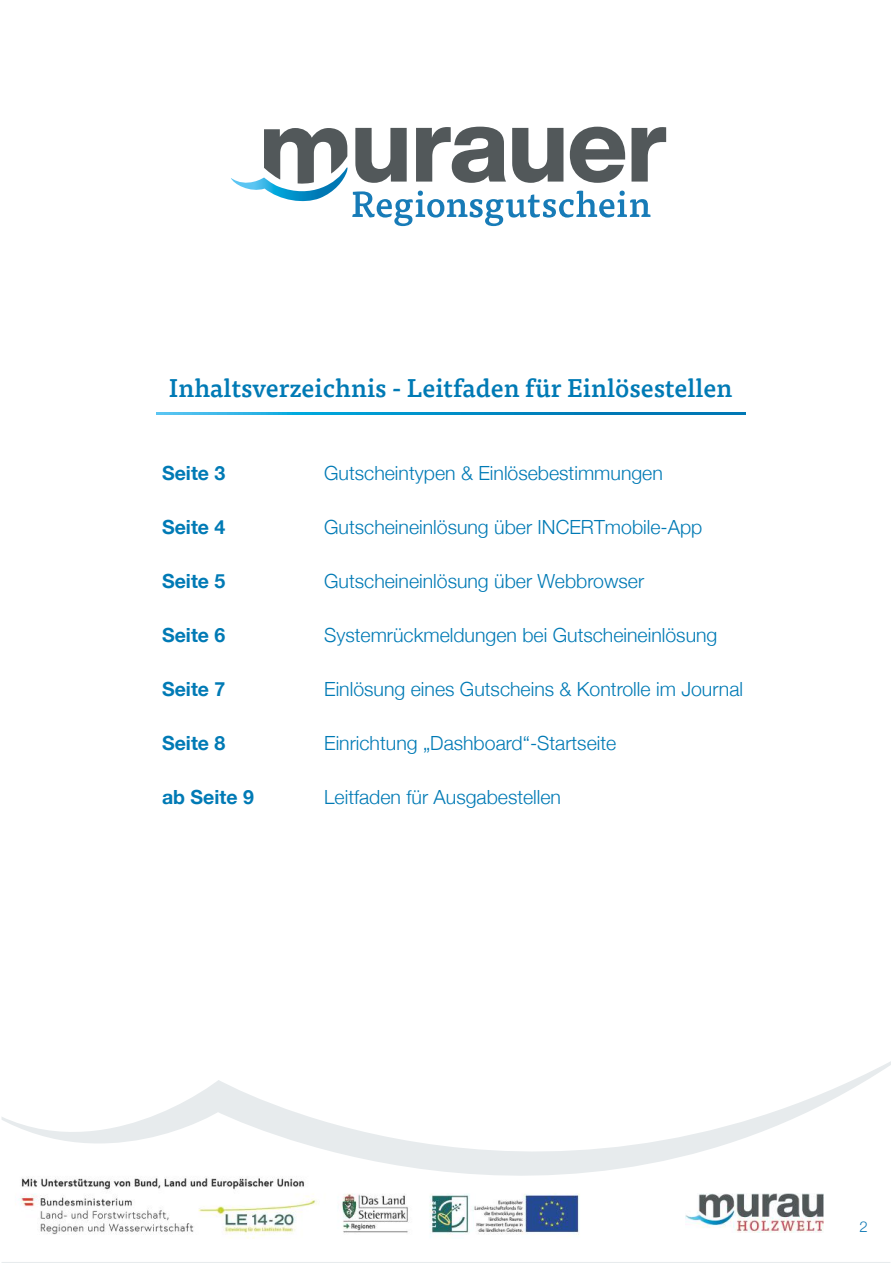
<style>
.page{position:relative;width:893px;height:1263px;background:#fff}
.page>*{position:absolute;margin:0;border:0;box-sizing:border-box;transform-origin:0 0}
.t1{font:500 25.5px "Tisa Pro";color:#007ab5}
.t2{font:300 19.5px "Helvetica Neue";color:#007ab5}
.t3{font:700 19.5px "Helvetica Neue";color:#007ab5}
.t4{font:300 15px "Helvetica Neue";color:#127ab5}
</style>
<div class="page">
<svg style="left:264px;top:128px;width:83px;height:39px"></svg>
<img style="left:231px;top:167px;width:117px;height:34px">
<svg style="left:355px;top:128px;width:52px;height:55px"></svg>
<svg style="left:416px;top:127px;width:90px;height:56px"></svg>
<svg style="left:512px;top:128px;width:51px;height:55px"></svg>
<svg style="left:570px;top:127px;width:55px;height:56px"></svg>
<svg style="left:631px;top:127px;width:35px;height:55px"></svg>
<svg style="left:352px;top:191px;width:298px;height:35px"></svg>
<svg style="left:1px;top:1063px;width:890px;height:170px"></svg>
<img style="left:15px;top:1170px;width:571px;height:69px">
<img style="left:685px;top:1193px;width:138px;height:39px">
<svg style="left:156px;top:412px;width:589px;height:2px"></svg>
<h1 class="t1" style="left:169px;top:368px;width:565px">Inhaltsverzeichnis - Leitfaden für Einlösestellen</h1>
<p class="t3" style="left:162px;top:458px;width:65px">Seite 3</p>
<p class="t2" style="left:324px;top:457px;width:340px">Gutscheintypen &amp; Einlösebestimmungen</p>
<p class="t3" style="left:162px;top:512px;width:65px">Seite 4</p>
<p class="t2" style="left:324px;top:511px;width:380px">Gutscheineinlösung über INCERTmobile-App</p>
<p class="t3" style="left:162px;top:566px;width:65px">Seite 5</p>
<p class="t2" style="left:324px;top:565px;width:322px">Gutscheineinlösung über Webbrowser</p>
<p class="t3" style="left:162px;top:620px;width:65px">Seite 6</p>
<p class="t2" style="left:324px;top:619px;width:395px">Systemrückmeldungen bei Gutscheineinlösung</p>
<p class="t3" style="left:162px;top:674px;width:65px">Seite 7</p>
<p class="t2" style="left:324px;top:673px;width:420px">Einlösung eines Gutscheins &amp; Kontrolle im Journal</p>
<p class="t3" style="left:162px;top:728px;width:65px">Seite 8</p>
<p class="t2" style="left:324px;top:727px;width:294px">Einrichtung „Dashboard“-Startseite</p>
<p class="t3" style="left:162px;top:782px;width:93px">ab Seite 9</p>
<p class="t2" style="left:324px;top:781px;width:238px">Leitfaden für Ausgabestellen</p>
<p class="t4" style="left:859px;top:1215px;width:10px">2</p>
</div>
